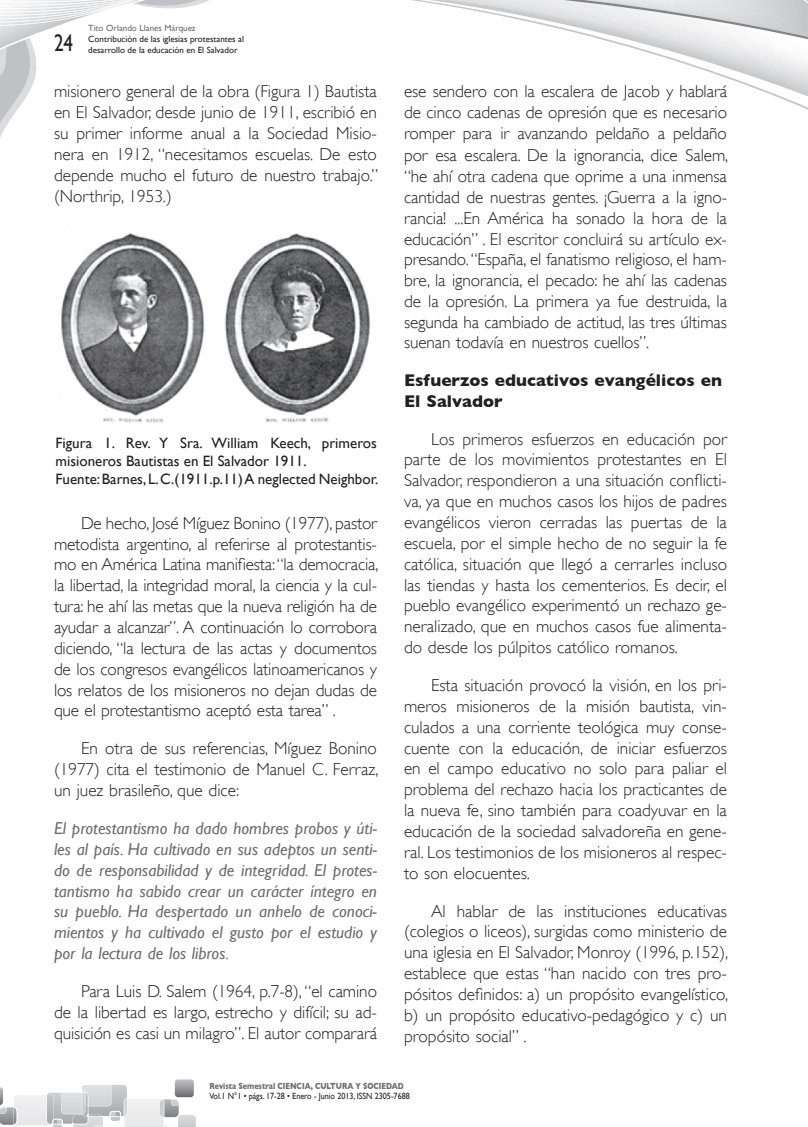
<style>
.page{position:relative;width:808px;height:1127px;background:#fff}
.page>*{position:absolute;margin:0;border:0;box-sizing:border-box;transform-origin:0 0}
.t1{font:24px "Gill Sans";color:#231f20;scale:.8 1}
.t2{font:300 17.25px/20.9px "Gill Sans";color:#231f20;text-align:justify}
.t3{font:italic 17.25px/20.9px "Gill Sans";color:#6c6d70;text-align:justify}
.t4{font:700 17.25px/20.7px "Gill Sans";color:#231f20}
.t5{font:15px/18px "Gill Sans";color:#231f20}
.t6{font:9px/10.8px "Gill Sans";color:#231f20}
.t7{font:9px "Gill Sans";color:#231f20;scale:.9 1}
.t8{font:700 9px "Gill Sans";color:#6c6d70;scale:.8 1}
.t9{font:9px "Gill Sans";color:#6c6d70}
</style>
<div class="page">
<svg style="left:0;top:1079px;width:196px;height:48px"></svg>
<svg style="left:0;top:0;width:808px;height:138px"></svg>
<img style="left:0;top:0;width:134px;height:26px">
<img style="left:61px;top:233px;width:309px;height:190px">
<h1 class="t1" style="left:54px;top:28px;width:25px">24</h1>
<p class="t9" style="left:88px;top:23px;width:109px">Tito Orlando Llanes Márquez</p>
<p class="t6" style="left:88px;top:34px;width:157px">Contribución de las iglesias protestantes al desarrollo de la educación en El Salvador</p>
<p class="t2" style="left:54px;top:81px;width:326px">misionero general de la obra (Figura 1) Bautista en El Salvador, desde junio de 1911, escribió en su primer informe anual a la Sociedad Misio&shy;nera en 1912, “necesitamos escuelas. De esto depende mucho el futuro de nuestro trabajo.” (Northrip, 1953.)</p>
<p class="t5" style="left:55px;top:433px;width:324px">Figura 1. Rev. Y Sra. William Keech, primeros misioneros Bautistas en El Salvador 1911.<br>Fuente: Barnes, L. C.(1911.p.11) A neglected Neighbor.</p>
<p class="t2" style="left:54px;top:512px;width:326px;text-indent:27px">De hecho, José Míguez Bonino (1977), pastor metodista argentino, al referirse al protestantis&shy;mo en América Latina manifiesta: “la democracia, la libertad, la integridad moral, la ciencia y la cul&shy;tura: he ahí las metas que la nueva religión ha de ayudar a alcanzar”. A continuación lo corrobora diciendo, “la lectura de las actas y documentos de los congresos evangélicos latinoamericanos y los relatos de los misioneros no dejan dudas de que el protestantismo aceptó esta tarea” .</p>
<p class="t2" style="left:54px;top:738px;width:326px;text-indent:27px">En otra de sus referencias, Míguez Bonino (1977) cita el testimonio de Manuel C. Ferraz, un juez brasileño, que dice:</p>
<p class="t3" style="left:54px;top:817px;width:324px">El protestantismo ha dado hombres probos y úti&shy;les al país. Ha cultivado en sus adeptos un senti&shy;do de responsabilidad y de integridad. El protes&shy;tantismo ha sabido crear un carácter íntegro en su pueblo. Ha despertado un anhelo de conoci&shy;mientos y ha cultivado el gusto por el estudio y por la lectura de los libros.</p>
<p class="t2" style="left:54px;top:981px;width:324px;text-indent:27px">Para Luis D. Salem (1964, p.7-8), “el camino de la libertad es largo, estrecho y difícil; su ad&shy;quisición es casi un milagro”. El autor comparará</p>
<p class="t2" style="left:404px;top:81px;width:326px">ese sendero con la escalera de Jacob y hablará de cinco cadenas de opresión que es necesario romper para ir avanzando peldaño a peldaño por esa escalera. De la ignorancia, dice Salem, “he ahí otra cadena que oprime a una inmensa cantidad de nuestras gentes. ¡Guerra a la igno&shy;rancia! ...En América ha sonado la hora de la educación” . El escritor concluirá su artículo ex&shy;presando. “España, el fanatismo religioso, el ham&shy;bre, la ignorancia, el pecado: he ahí las cadenas de la opresión. La primera ya fue destruida, la segunda ha cambiado de actitud, las tres últimas suenan todavía en nuestros cuellos”.</p>
<p class="t4" style="left:404px;top:370px;width:320px">Esfuerzos educativos evangélicos en<br>El Salvador</p>
<p class="t2" style="left:404px;top:428px;width:324px;text-indent:27px">Los primeros esfuerzos en educación por parte de los movimientos protestantes en El Salvador, respondieron a una situación conflicti&shy;va, ya que en muchos casos los hijos de padres evangélicos vieron cerradas las puertas de la escuela, por el simple hecho de no seguir la fe católica, situación que llegó a cerrarles incluso las tiendas y hasta los cementerios. Es decir, el pueblo evangélico experimentó un rechazo ge&shy;neralizado, que en muchos casos fue alimenta&shy;do desde los púlpitos católico romanos.</p>
<p class="t2" style="left:404px;top:675px;width:324px;text-indent:27px">Esta situación provocó la visión, en los pri&shy;meros misioneros de la misión bautista, vin&shy;culados a una corriente teológica muy conse&shy;cuente con la educación, de iniciar esfuerzos en el campo educativo no solo para paliar el problema del rechazo hacia los practicantes de la nueva fe, sino también para coadyuvar en la educación de la sociedad salvadoreña en gene&shy;ral. Los testimonios de los misioneros al respec&shy;to son elocuentes.</p>
<p class="t2" style="left:404px;top:900px;width:326px;text-indent:27px">Al hablar de las instituciones educativas (colegios o liceos), surgidas como ministerio de una iglesia en El Salvador, Monroy (1996, p.152), establece que estas “han nacido con tres pro&shy;pósitos definidos: a) un propósito evangelístico, b) un propósito educativo-pedagógico y c) un propósito social” .</p>
<p class="t8" style="left:209px;top:1080px;width:244px">Revista Semestral CIENCIA, CULTURA Y SOCIEDAD</p>
<p class="t7" style="left:209px;top:1091px;width:224px">Vol.1 N°1 • págs. 17-28 • Enero - Junio 2013, ISSN 2305-7688</p>
</div>
